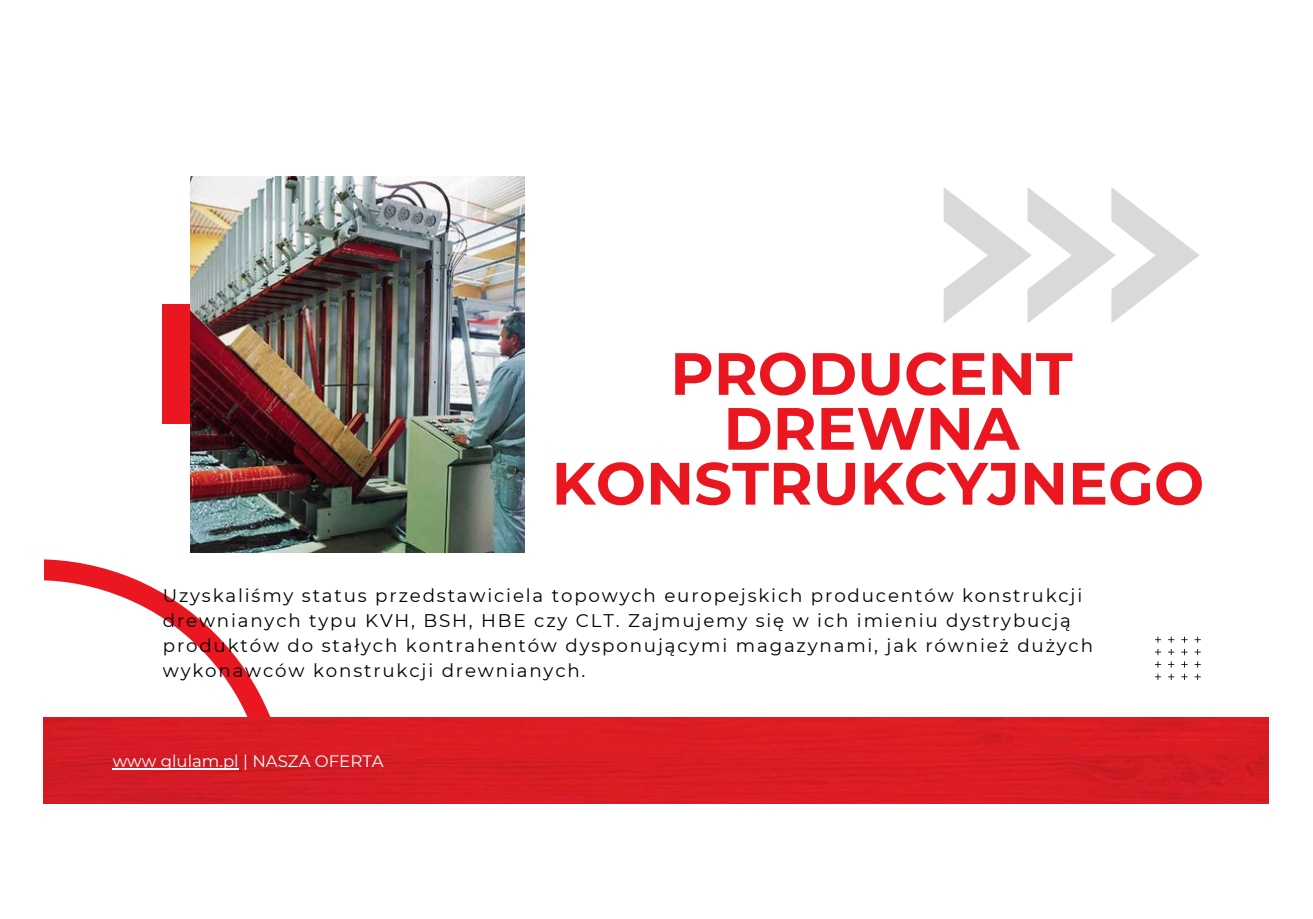
<style>
.page{position:relative;width:1313px;height:919px;background:#fff}
.page>*{position:absolute;margin:0;border:0;box-sizing:border-box;transform-origin:0 0}
.t1{font:700 59.5px/54.9px "Montserrat";color:#eb1720;text-align:center}
.t2{font:18.2px/24.8px "Montserrat";letter-spacing:.1em;color:#000}
.t3{font:16.62px "Montserrat";color:#fff}
</style>
<div class="page">
<div style="left:163px;top:304px;width:38px;height:120px;background:#eb1720"></div>
<img style="left:190px;top:177px;width:334px;height:375px">
<svg style="left:44px;top:559px;width:227px;height:158px"></svg>
<svg style="left:943px;top:187px;width:256px;height:136px"></svg>
<svg style="left:1155px;top:636px;width:45px;height:44px"></svg>
<img style="left:44px;top:717px;width:1224px;height:87px">
<hr style="left:113px;top:768px;width:126px;height:2px;background:#fff">
<h1 class="t1" style="left:551px;top:346px;width:654px">PRODUCENT<br>DREWNA<br>KONSTRUKCYJNEGO</h1>
<p class="t2" style="left:163px;top:583px;width:931px">Uzyskaliśmy status przedstawiciela topowych europejskich producentów konstrukcji drewnianych typu KVH, BSH, HBE czy CLT. Zajmujemy się w ich imieniu dystrybucją produktów do stałych kontrahentów dysponującymi magazynami, jak również dużych wykonawców konstrukcji drewnianych.</p>
<p class="t3" style="left:113px;top:751px;width:272px">www glulam.pl | NASZA OFERTA</p>
</div>
